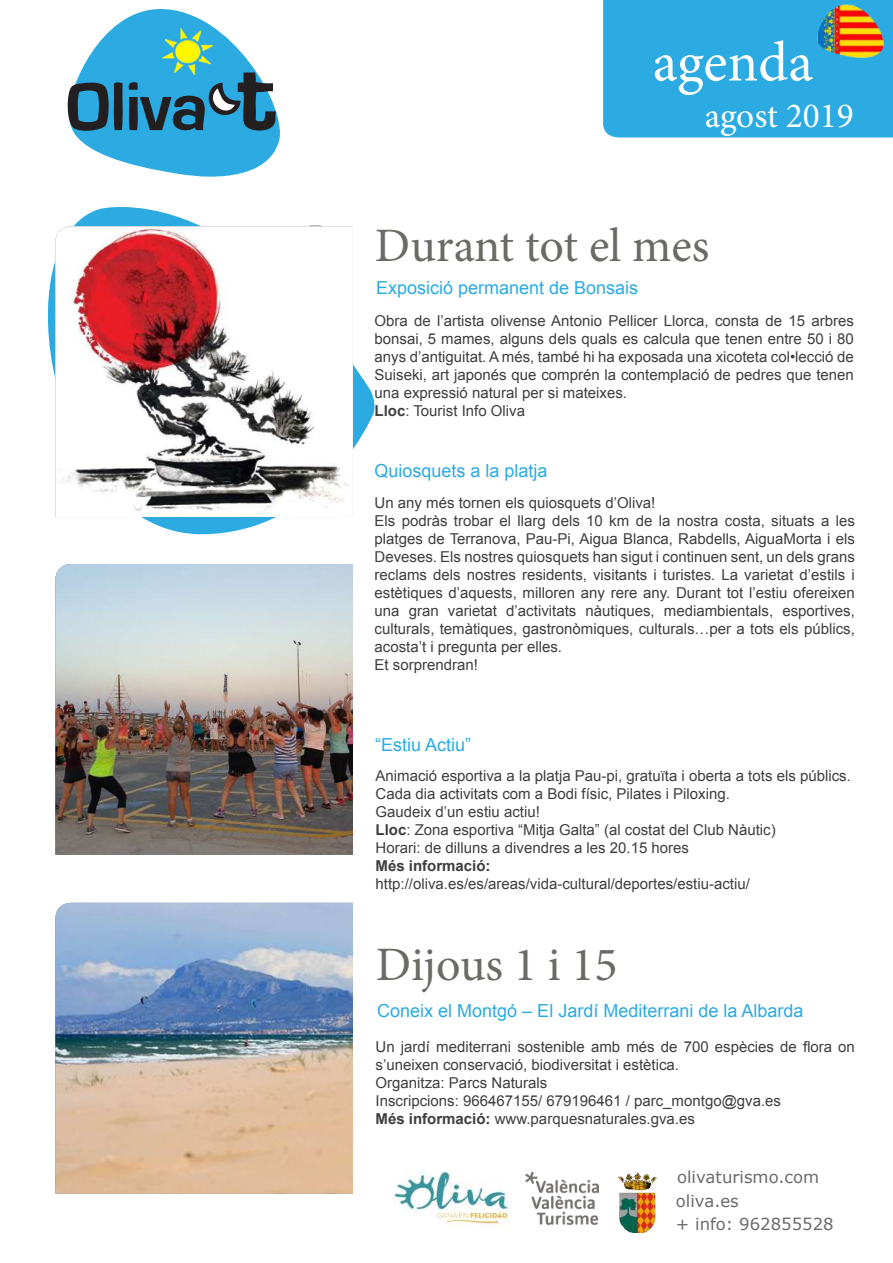
<style>
.page{position:relative;width:893px;height:1263px;background:#fff}
.page>*{position:absolute;margin:0;border:0;box-sizing:border-box;transform-origin:0 0}
.t1{font:56.7px "Minion Pro";letter-spacing:-.005em;color:#fff}
.t2{font:48px "Minion Pro";letter-spacing:-.005em;color:#6b6a66}
.t3{font:35.4px "Minion Pro";color:#fff}
.t4{font:18px "Arial";color:#2caae2}
.t5{font:16.5px/23.2px "Verdana";color:#6d6a6a}
.t6{font:15px/18px "Arial";color:#3e3e3f}
.t7{font:700 15px "Arial";color:#3e3e3f}
.s1{font-weight:700}
</style>
<div class="page">
<img style="left:393px;top:1170px;width:117px;height:56px">
<img style="left:525px;top:1172px;width:74px;height:54px">
<img style="left:618px;top:1172px;width:39px;height:60px">
<div style="left:603px;top:0;width:290px;height:137px;background:#2caae2"></div>
<svg style="left:47px;top:207px;width:328px;height:328px"></svg>
<svg style="left:67px;top:9px;width:213px;height:168px"></svg>
<img style="left:55px;top:226px;width:298px;height:291px">
<img style="left:55px;top:564px;width:298px;height:291px">
<img style="left:55px;top:903px;width:298px;height:290px">
<img style="left:162px;top:28px;width:50px;height:47px">
<img style="left:817px;top:5px;width:67px;height:53px">
<h1 class="t1" style="left:653px;top:24px;width:162px">agenda</h1>
<h3 class="t3" style="left:705px;top:92px;width:151px">agost 2019</h3>
<h2 class="t2" style="left:375px;top:214px;width:336px">Durant tot el mes</h2>
<p class="t4" style="left:376px;top:276px;width:264px">Exposició permanent de Bonsais</p>
<p class="t6" style="left:374px;top:312px;width:481px">Obra de l’artista olivense Antonio Pellicer Llorca, consta de 15 arbres bonsai, 5 mames, alguns dels quals es calcula que tenen entre 50 i 80 anys d’antiguitat. A més, també hi ha exposada una xicoteta col•lecció de Suiseki, art japonés que comprén la contemplació de pedres que tenen una expressió natural per si mateixes.<br><span class="s1">Lloc</span>: Tourist Info Oliva</p>
<p class="t4" style="left:374px;top:459px;width:175px">Quiosquets a la platja</p>
<p class="t6" style="left:374px;top:494px;width:482px">Un any més tornen els quiosquets d’Oliva!<br>Els podràs trobar el llarg dels 10 km de la nostra costa, situats a les platges de Terranova, Pau-Pi, Aigua Blanca, Rabdells, AiguaMorta i els Deveses. Els nostres quiosquets han sigut i continuen sent, un dels grans reclams dels nostres residents, visitants i turistes. La varietat d’estils i estètiques d’aquests, milloren any rere any. Durant tot l’estiu ofereixen una gran varietat d’activitats nàutiques, mediambientals, esportives, culturals, temàtiques, gastronòmiques, culturals…per a tots els públics, acosta’t i pregunta per elles.<br>Et sorprendran!</p>
<p class="t4" style="left:375px;top:733px;width:98px">“Estiu Actiu”</p>
<p class="t6" style="left:376px;top:767px;width:477px">Animació esportiva a la platja Pau-pi, gratuïta i oberta a tots els públics.<br>Cada dia activitats com a Bodi físic, Pilates i Piloxing.<br>Gaudeix d’un estiu actiu!<br><span class="s1">Lloc</span>: Zona esportiva “Mitja Galta” (al costat del Club Nàutic)<br>Horari: de dilluns a divendres a les 20.15 hores</p>
<p class="t7" style="left:376px;top:856px;width:117px">Més informació:</p>
<p class="t6" style="left:376px;top:875px;width:376px">http://oliva.es/es/areas/vida-cultural/deportes/estiu-actiu/</p>
<h2 class="t2" style="left:376px;top:932px;width:243px">Dijous 1 i 15</h2>
<p class="t4" style="left:377px;top:999px;width:428px">Coneix el Montgó – El Jardí Mediterrani de la Albarda</p>
<p class="t6" style="left:376px;top:1037px;width:481px">Un jardí mediterrani sostenible amb més de 700 espècies de flora on s’uneixen conservació, biodiversitat i estètica.<br>Organitza: Parcs Naturals<br>Inscripcions: 966467155/ 679196461 / parc_montgo@gva.es<br><span class="s1">Més informació:</span> www.parquesnaturales.gva.es</p>
<p class="t5" style="left:676px;top:1165px;width:159px">olivaturismo.com oliva.es<br>+ info: 962855528</p>
</div>
